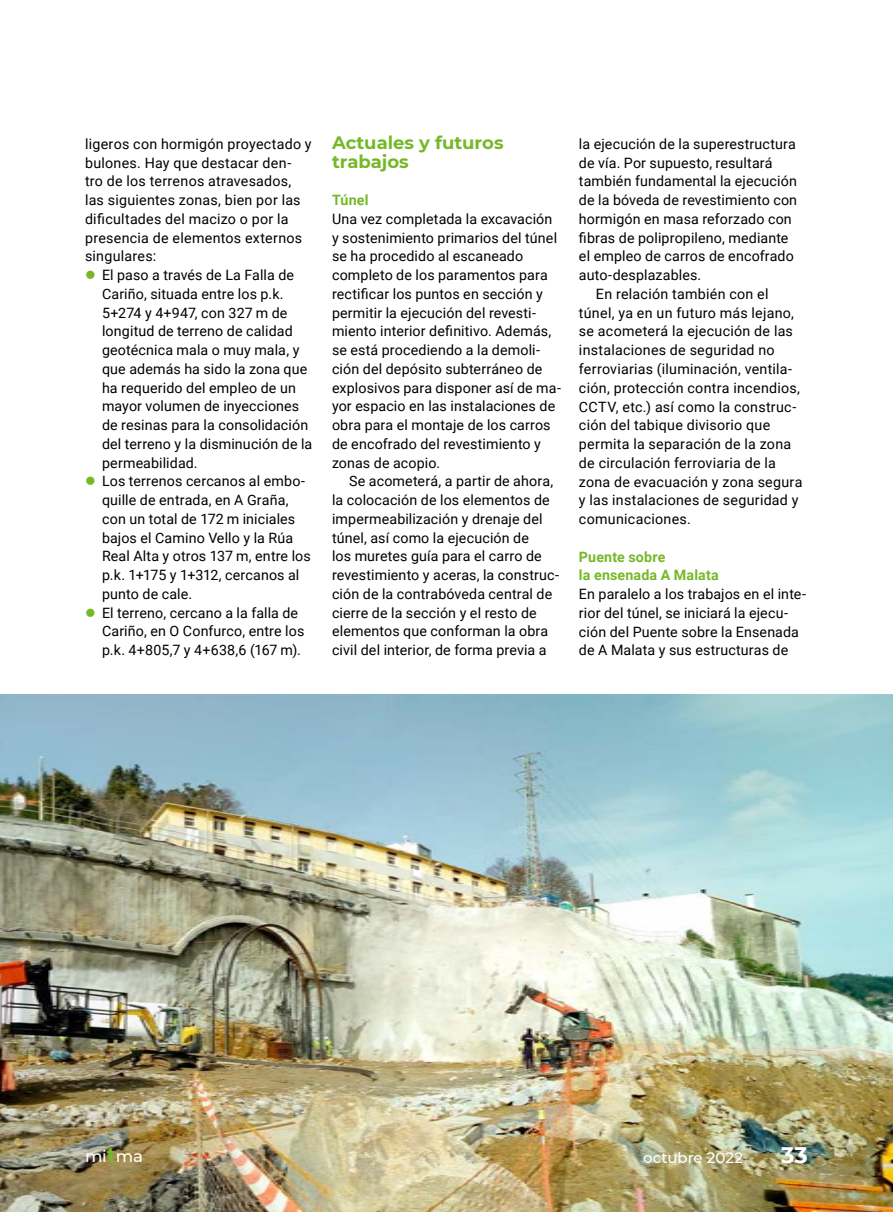
<style>
.page{position:relative;width:893px;height:1212px;background:#fff}
.page>*{position:absolute;margin:0;border:0;box-sizing:border-box;transform-origin:0 0}
.t1{font:700 22.5px "Montserrat";color:#fff}
.t2{font:700 18px/18.8px "Montserrat";color:#76b828}
.t3{font:500 16.5px "Montserrat";color:#fff}
.t4{font:500 15px "Montserrat";color:#fff}
.t5{font:14.25px/18.8px "Roboto";letter-spacing:.01em;color:#000}
.t6{font:700 14.25px/18.8px "Roboto";letter-spacing:.01em;color:#76b828}
.s1{color:#76b828}
.s2{font-weight:700;font-size:21px;color:#76b828}
</style>
<div class="page">
<img style="left:0;top:694px;width:893px;height:518px">
<p class="t5" style="left:85px;top:134px;width:228px">ligeros con hormigón proyectado y bulones. Hay que destacar den&shy;tro de los terrenos atravesados, las siguientes zonas, bien por las dificultades del macizo o por la presencia de elementos externos singulares:</p>
<p class="t5" style="left:102px;top:265px;width:212px;text-indent:-17px"><span class="s1">●</span> El paso a través de La Falla de<br>Cariño, situada entre los p.k.<br>5+274 y 4+947, con 327 m de longitud de terreno de calidad geotécnica mala o muy mala, y que además ha sido la zona que ha requerido del empleo de un mayor volumen de inyecciones de resinas para la consolidación del terreno y la disminución de la permeabilidad.</p>
<p class="t5" style="left:102px;top:471px;width:210px;text-indent:-17px"><span class="s1">●</span> Los terrenos cercanos al embo&shy;quille de entrada, en A Graña, con un total de 172 m iniciales bajos el Camino Vello y la Rúa<br>Real Alta y otros 137 m, entre los p.k. 1+175 y 1+312, cercanos al punto de cale.</p>
<p class="t5" style="left:102px;top:603px;width:204px;text-indent:-17px"><span class="s1">●</span> El terreno, cercano a la falla de<br>Cariño, en O Confurco, entre los p.k. 4+805,7 y 4+638,6 (167 m).</p>
<p class="t2" style="left:332px;top:132px;width:173px">Actuales y futuros trabajos</p>
<p class="t6" style="left:332px;top:190px;width:38px">Túnel</p>
<p class="t5" style="left:332px;top:209px;width:230px">Una vez completada la excavación y sostenimiento primarios del túnel se ha procedido al escaneado completo de los paramentos para rectificar los puntos en sección y permitir la ejecución del revesti&shy;miento interior definitivo. Además, se está procediendo a la demoli&shy;ción del depósito subterráneo de explosivos para disponer así de ma&shy;yor espacio en las instalaciones de obra para el montaje de los carros de encofrado del revestimiento y zonas de acopio.</p>
<p class="t5" style="left:332px;top:471px;width:229px;text-indent:17px">Se acometerá, a partir de ahora, la colocación de los elementos de impermeabilización y drenaje del túnel, así como la ejecución de<br>los muretes guía para el carro de revestimiento y aceras, la construc&shy;ción de la contrabóveda central de cierre de la sección y el resto de elementos que conforman la obra civil del interior, de forma previa a</p>
<p class="t5" style="left:579px;top:134px;width:218px">la ejecución de la superestructura</p>
<p class="t5" style="left:579px;top:153px;width:195px">de vía. Por supuesto, resultará</p>
<p class="t5" style="left:579px;top:171px;width:219px">también fundamental la ejecución</p>
<p class="t5" style="left:579px;top:190px;width:220px">de la bóveda de revestimiento con</p>
<p class="t5" style="left:579px;top:209px;width:214px">hormigón en masa reforzado con</p>
<p class="t5" style="left:579px;top:228px;width:211px">fibras de polipropileno, mediante</p>
<p class="t5" style="left:579px;top:246px;width:216px">el empleo de carros de encofrado</p>
<p class="t5" style="left:579px;top:265px;width:124px">auto-desplazables.</p>
<p class="t5" style="left:596px;top:284px;width:174px">En relación también con el</p>
<p class="t5" style="left:579px;top:303px;width:217px">túnel, ya en un futuro más lejano,</p>
<p class="t5" style="left:579px;top:321px;width:215px">se acometerá la ejecución de las</p>
<p class="t5" style="left:579px;top:340px;width:197px">instalaciones de seguridad no</p>
<p class="t5" style="left:579px;top:359px;width:215px">ferroviarias (iluminación, ventila-</p>
<p class="t5" style="left:579px;top:378px;width:223px">ción, protección contra incendios,</p>
<p class="t5" style="left:579px;top:396px;width:219px">CCTV, etc.) así como la construc-</p>
<p class="t5" style="left:579px;top:415px;width:193px">ción del tabique divisorio que</p>
<p class="t5" style="left:579px;top:434px;width:214px">permita la separación de la zona</p>
<p class="t5" style="left:579px;top:453px;width:198px">de circulación ferroviaria de la</p>
<p class="t5" style="left:579px;top:471px;width:225px">zona de evacuación y zona segura</p>
<p class="t5" style="left:579px;top:490px;width:221px">y las instalaciones de seguridad y</p>
<p class="t5" style="left:579px;top:509px;width:113px">comunicaciones.</p>
<p class="t6" style="left:579px;top:546px;width:141px">Puente sobre<br>la ensenada A Malata</p>
<p class="t5" style="left:579px;top:584px;width:229px">En paralelo a los trabajos en el inte&shy;rior del túnel, se iniciará la ejecu&shy;ción del Puente sobre la Ensenada de A Malata y sus estructuras de</p>
<p class="t3" style="left:85px;top:1144px;width:59px">mi<span class="s2">t</span>ma</p>
<p class="t4" style="left:643px;top:1147px;width:101px">octubre 2022</p>
<h1 class="t1" style="left:781px;top:1139px;width:28px">33</h1>
</div>
